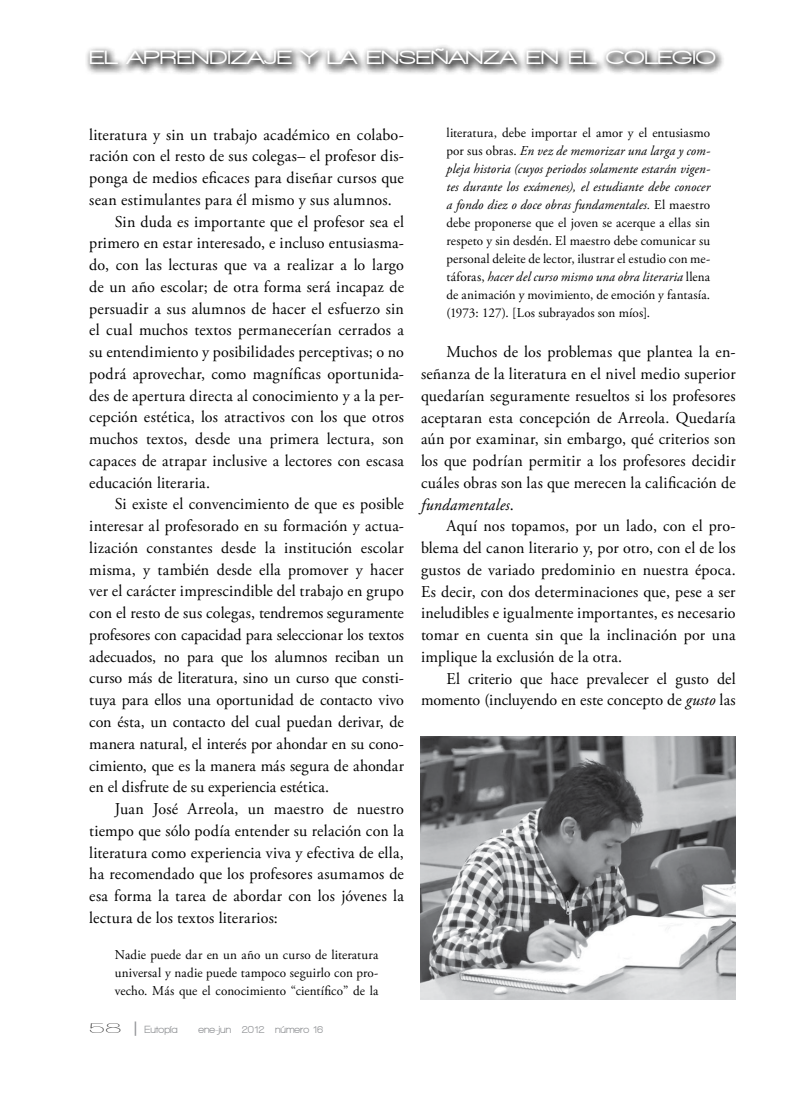
<style>
.page{position:relative;width:808px;height:1106px;background:#fff}
.page>*{position:absolute;margin:0;border:0;box-sizing:border-box;transform-origin:0 0}
.t1{font:900 19.5px "Walkway Expand";color:#fff}
.t2{font:900 19.5px "Walkway Expand";letter-spacing:.025em;color:#fff}
.t3{font:16.5px/21.8px "Adobe Garamond Pro";letter-spacing:-.05em;color:#000;text-align:justify}
.t4{font:13.5px/18px "Adobe Garamond Pro";color:#000;text-align:justify}
.t5{font:800 10.5px "Walkway";color:#939598}
.s1{font-family:"Walkway Ultra Expand";font-weight:400;font-size:15px;color:#000}
.s2{font-family:"Verdana";font-weight:400;font-size:15px}
.s3{font-style:italic}
</style>
<div class="page">
<div style="left:84px;top:43px;width:641px;height:32px;background:#000;opacity:.81"></div>
<img style="left:421px;top:736px;width:315px;height:263px">
<p class="t1" style="left:89px;top:47px;width:454px">EL APRENDIZAJE Y LA ENSEÑANZA EN</p>
<p class="t2" style="left:568px;top:47px;width:149px">EL COLEGIO</p>
<p class="t3" style="left:89px;top:124px;width:316px">literatura y sin un trabajo académico en colabo-</p>
<p class="t3" style="left:89px;top:146px;width:316px">ración con el resto de sus colegas– el profesor dis-</p>
<p class="t3" style="left:89px;top:167px;width:316px">ponga de medios eficaces para diseñar cursos que</p>
<p class="t3" style="left:89px;top:189px;width:304px">sean estimulantes para él mismo y sus alumnos.</p>
<p class="t3" style="left:115px;top:211px;width:291px">Sin duda es importante que el profesor sea el</p>
<p class="t3" style="left:89px;top:233px;width:316px">primero en estar interesado, e incluso entusiasma-</p>
<p class="t3" style="left:89px;top:254px;width:316px">do, con las lecturas que va a realizar a lo largo</p>
<p class="t3" style="left:89px;top:276px;width:316px">de un año escolar; de otra forma será incapaz de</p>
<p class="t3" style="left:89px;top:298px;width:316px">persuadir a sus alumnos de hacer el esfuerzo sin</p>
<p class="t3" style="left:89px;top:320px;width:316px">el cual muchos textos permanecerían cerrados a</p>
<p class="t3" style="left:89px;top:341px;width:316px">su entendimiento y posibilidades perceptivas; o no</p>
<p class="t3" style="left:89px;top:363px;width:316px">podrá aprovechar, como magníficas oportunida-</p>
<p class="t3" style="left:89px;top:385px;width:316px">des de apertura directa al conocimiento y a la per-</p>
<p class="t3" style="left:89px;top:407px;width:316px">cepción estética, los atractivos con los que otros</p>
<p class="t3" style="left:89px;top:428px;width:316px">muchos textos, desde una primera lectura, son</p>
<p class="t3" style="left:89px;top:450px;width:316px">capaces de atrapar inclusive a lectores con escasa</p>
<p class="t3" style="left:89px;top:472px;width:122px">educación literaria.</p>
<p class="t3" style="left:115px;top:494px;width:291px">Si existe el convencimiento de que es posible</p>
<p class="t3" style="left:89px;top:515px;width:316px">interesar al profesorado en su formación y actua-</p>
<p class="t3" style="left:89px;top:537px;width:316px">lización constantes desde la institución escolar</p>
<p class="t3" style="left:89px;top:559px;width:316px">misma, y también desde ella promover y hacer</p>
<p class="t3" style="left:89px;top:581px;width:316px">ver el carácter imprescindible del trabajo en grupo</p>
<p class="t3" style="left:89px;top:602px;width:316px">con el resto de sus colegas, tendremos seguramente</p>
<p class="t3" style="left:89px;top:624px;width:316px">profesores con capacidad para seleccionar los textos</p>
<p class="t3" style="left:89px;top:646px;width:316px">adecuados, no para que los alumnos reciban un</p>
<p class="t3" style="left:89px;top:668px;width:316px">curso más de literatura, sino un curso que consti-</p>
<p class="t3" style="left:89px;top:689px;width:316px">tuya para ellos una oportunidad de contacto vivo</p>
<p class="t3" style="left:89px;top:711px;width:316px">con ésta, un contacto del cual puedan derivar, de</p>
<p class="t3" style="left:89px;top:733px;width:316px">manera natural, el interés por ahondar en su cono-</p>
<p class="t3" style="left:89px;top:755px;width:316px">cimiento, que es la manera más segura de ahondar</p>
<p class="t3" style="left:89px;top:776px;width:241px">en el disfrute de su experiencia estética.</p>
<p class="t3" style="left:115px;top:798px;width:291px">Juan José Arreola, un maestro de nuestro</p>
<p class="t3" style="left:89px;top:820px;width:316px">tiempo que sólo podía entender su relación con la</p>
<p class="t3" style="left:89px;top:842px;width:316px">literatura como experiencia viva y efectiva de ella,</p>
<p class="t3" style="left:89px;top:863px;width:316px">ha recomendado que los profesores asumamos de</p>
<p class="t3" style="left:89px;top:885px;width:316px">esa forma la tarea de abordar con los jóvenes la</p>
<p class="t3" style="left:89px;top:907px;width:190px">lectura de los textos literarios:</p>
<p class="t4" style="left:115px;top:946px;width:265px">Nadie puede dar en un año un curso de literatura universal y nadie puede tampoco seguirlo con pro&shy;vecho. Más que el conocimiento “científico” de la</p>
<p class="t5" style="left:89px;top:1024px;width:90px"><span class="s1">58</span> <span class="s2">|</span> Eutopía</p>
<p class="t5" style="left:199px;top:1024px;width:126px">ene-jun 2012 número 16</p>
<p class="t4" style="left:446px;top:125px;width:265px">literatura, debe importar el amor y el entusiasmo por sus obras. <span class="s3">En vez de memorizar una larga y com&shy;pleja historia (cuyos periodos solamente estarán vigen&shy;tes durante los exámenes), el estudiante debe conocer a fondo diez o doce obras fundamentales.</span> El maestro debe proponerse que el joven se acerque a ellas sin respeto y sin desdén. El maestro debe comunicar su personal deleite de lector, ilustrar el estudio con me&shy;táforas, <span class="s3">hacer del curso mismo una obra literaria</span> llena de animación y movimiento, de emoción y fantasía. (1973: 127). [Los subrayados son míos].</p>
<p class="t3" style="left:421px;top:342px;width:316px;text-indent:26px">Muchos de los problemas que plantea la en&shy;señanza de la literatura en el nivel medio superior quedarían seguramente resueltos si los profesores aceptaran esta concepción de Arreola. Quedaría aún por examinar, sin embargo, qué criterios son los que podrían permitir a los profesores decidir cuáles obras son las que merecen la calificación de <span class="s3">fundamentales</span>.</p>
<p class="t3" style="left:421px;top:516px;width:316px;text-indent:26px">Aquí nos topamos, por un lado, con el pro&shy;blema del canon literario y, por otro, con el de los gustos de variado predominio en nuestra época.<br>Es decir, con dos determinaciones que, pese a ser ineludibles e igualmente importantes, es necesario tomar en cuenta sin que la inclinación por una implique la exclusión de la otra.</p>
<p class="t3" style="left:421px;top:668px;width:316px;text-align:right">El criterio que hace prevalecer el gusto del momento (incluyendo en este concepto de <span class="s3">gusto</span> las</p>
</div>
